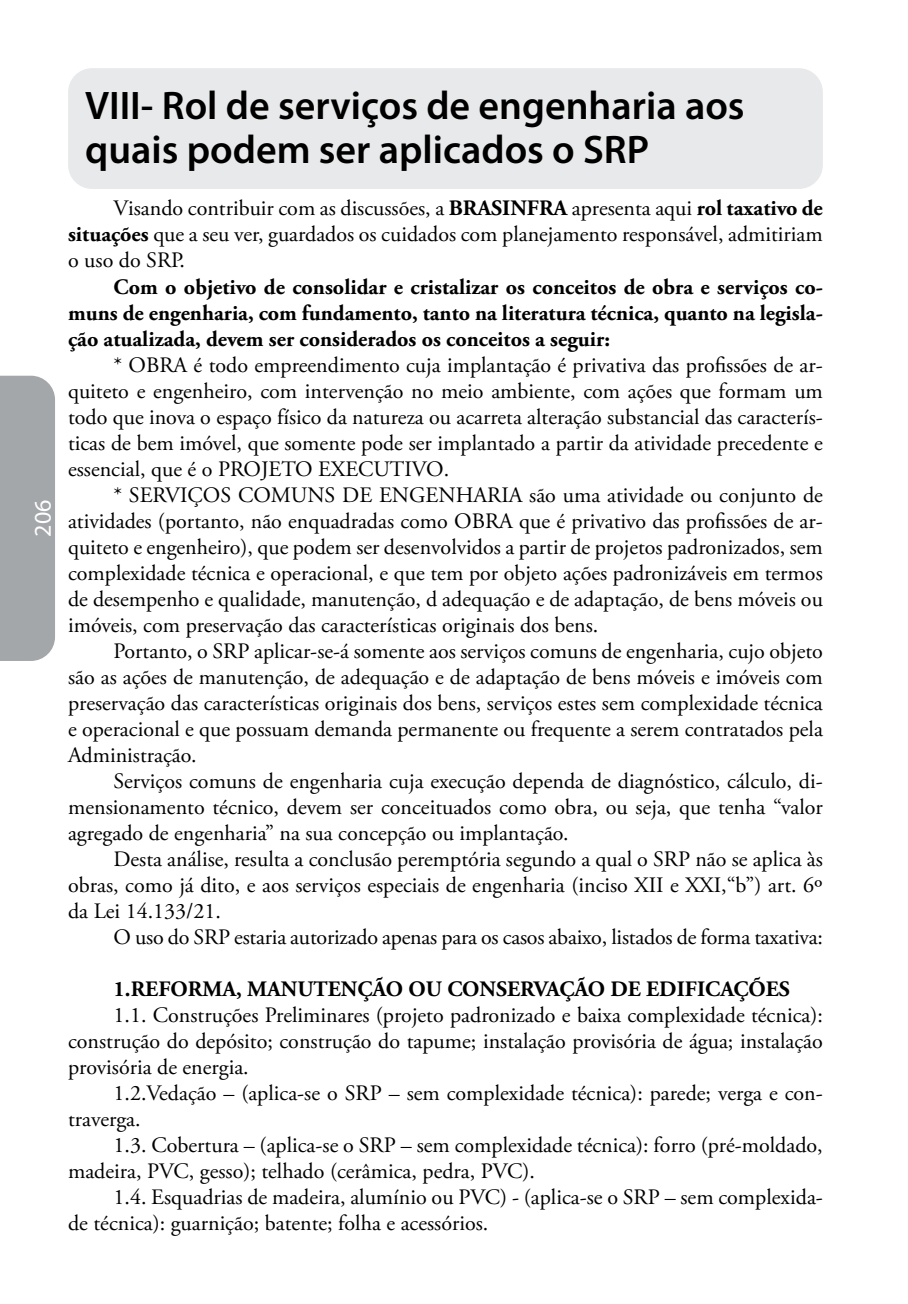
<style>
.page{position:relative;width:908px;height:1304px;background:#fff}
.page>*{position:absolute;margin:0;border:0;box-sizing:border-box;transform-origin:0 0}
.t1{font:600 40px/44px "Myriad Pro";color:#000}
.t2{font:24px "Myriad Pro";color:#fff}
.t3{font:22px/26px "Adobe Garamond Pro";color:#000;text-align:justify}
.t4{font:700 22px/26px "Adobe Garamond Pro";color:#000;text-align:justify}
.s1{font-weight:700}
</style>
<div class="page">
<div style="left:0;top:376px;width:55px;height:285px;background:#a4a7a9"></div>
<div style="left:68px;top:68px;width:754px;height:121px;background:#e8e9ea;border-radius:24px"></div>
<p class="t2" style="left:28px;top:537px;width:38px;rotate:-90deg">206</p>
<h1 class="t1" style="left:85px;top:83px;width:660px">VIII- Rol de serviços de engenharia aos quais podem ser aplicados o SRP</h1>
<p class="t3" style="left:68px;top:196px;width:756px;text-indent:45px">Visando contribuir com as discussões, a <span class="s1">BRASINFRA</span> apresenta aqui <span class="s1">rol taxativo de situações</span> que a seu ver, guardados os cuidados com planejamento responsável, admitiriam o uso do SRP.</p>
<p class="t4" style="left:68px;top:274px;width:756px;text-indent:45px">Com o objetivo de consolidar e cristalizar os conceitos de obra e serviços co&shy;muns de engenharia, com fundamento, tanto na literatura técnica, quanto na legisla&shy;ção atualizada, devem ser considerados os conceitos a seguir:</p>
<p class="t3" style="left:68px;top:352px;width:756px;text-indent:45px">* OBRA é todo empreendimento cuja implantação é privativa das profissões de ar&shy;quiteto e engenheiro, com intervenção no meio ambiente, com ações que formam um todo que inova o espaço físico da natureza ou acarreta alteração substancial das caracterís&shy;ticas de bem imóvel, que somente pode ser implantado a partir da atividade precedente e essencial, que é o PROJETO EXECUTIVO.</p>
<p class="t3" style="left:68px;top:482px;width:756px;text-indent:45px">* SERVIÇOS COMUNS DE ENGENHARIA são uma atividade ou conjunto de atividades (portanto, não enquadradas como OBRA que é privativo das profissões de ar&shy;quiteto e engenheiro), que podem ser desenvolvidos a partir de projetos padronizados, sem complexidade técnica e operacional, e que tem por objeto ações padronizáveis em termos de desempenho e qualidade, manutenção, d adequação e de adaptação, de bens móveis ou imóveis, com preservação das características originais dos bens.</p>
<p class="t3" style="left:68px;top:638px;width:756px;text-indent:45px">Portanto, o SRP aplicar-se-á somente aos serviços comuns de engenharia, cujo objeto são as ações de manutenção, de adequação e de adaptação de bens móveis e imóveis com preservação das características originais dos bens, serviços estes sem complexidade técnica e operacional e que possuam demanda permanente ou frequente a serem contratados pela Administração.</p>
<p class="t3" style="left:68px;top:768px;width:756px;text-indent:45px">Serviços comuns de engenharia cuja execução dependa de diagnóstico, cálculo, di&shy;mensionamento técnico, devem ser conceituados como obra, ou seja, que tenha “valor agregado de engenharia” na sua concepção ou implantação.</p>
<p class="t3" style="left:68px;top:846px;width:756px;text-indent:45px">Desta análise, resulta a conclusão peremptória segundo a qual o SRP não se aplica às obras, como já dito, e aos serviços especiais de engenharia (inciso XII e XXI,“b”) art. 6º da Lei 14.133/21.</p>
<p class="t3" style="left:113px;top:924px;width:710px">O uso do SRP estaria autorizado apenas para os casos abaixo, listados de forma taxativa:</p>
<p class="t4" style="left:113px;top:976px;width:677px">1.REFORMA, MANUTENÇÃO OU CONSERVAÇÃO DE EDIFICAÇÕES</p>
<p class="t3" style="left:68px;top:1002px;width:756px;text-indent:45px">1.1. Construções Preliminares (projeto padronizado e baixa complexidade técnica): construção do depósito; construção do tapume; instalação provisória de água; instalação provisória de energia.</p>
<p class="t3" style="left:68px;top:1080px;width:756px;text-indent:45px">1.2.Vedação – (aplica-se o SRP – sem complexidade técnica): parede; verga e con&shy;traverga.</p>
<p class="t3" style="left:68px;top:1132px;width:755px;text-indent:45px">1.3. Cobertura – (aplica-se o SRP – sem complexidade técnica): forro (pré-moldado, madeira, PVC, gesso); telhado (cerâmica, pedra, PVC).</p>
<p class="t3" style="left:68px;top:1184px;width:756px;text-indent:45px">1.4. Esquadrias de madeira, alumínio ou PVC) - (aplica-se o SRP – sem complexida&shy;de técnica): guarnição; batente; folha e acessórios.</p>
</div>
